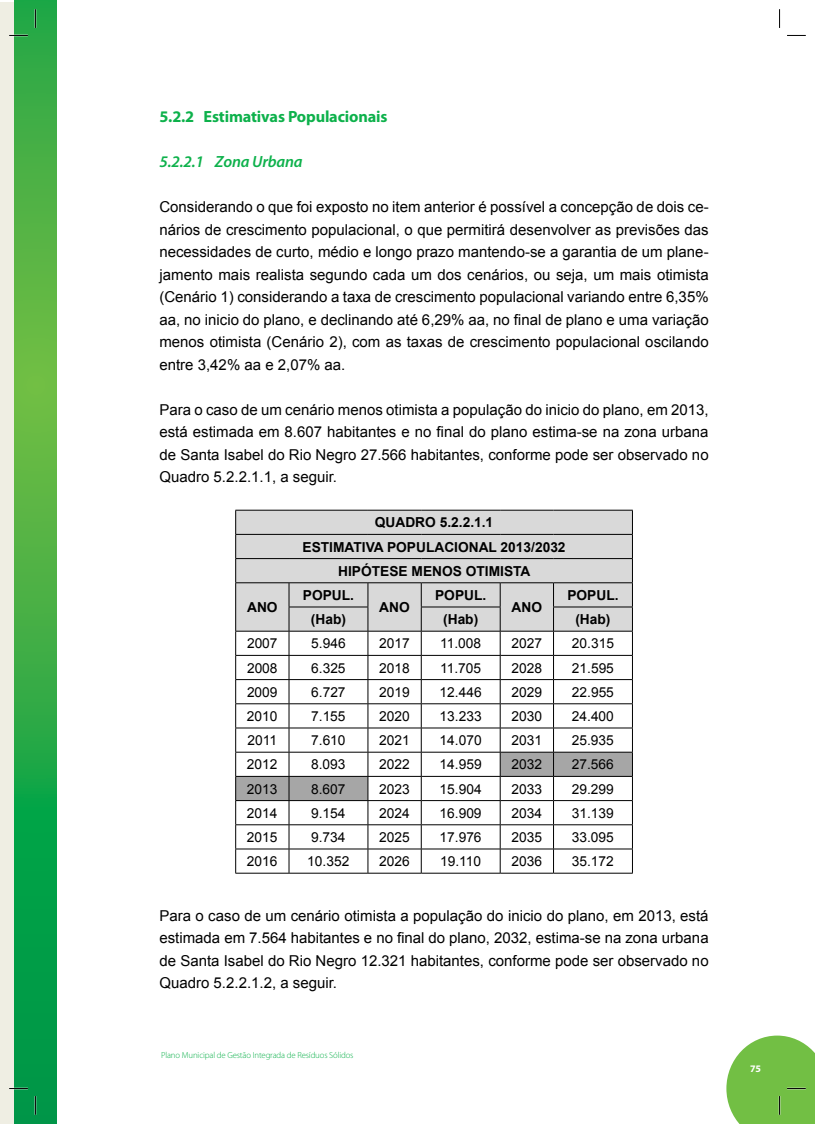
<style>
.page{position:relative;width:815px;height:1124px;background:#fff}
.page>*{position:absolute;margin:0;border:0;box-sizing:border-box;transform-origin:0 0}
.t1{font:700 16.25px "Myriad Pro";letter-spacing:-.01em;color:#0db14b}
.t2{font:italic 600 16.25px "Myriad Pro";letter-spacing:-.01em;color:#0db14b}
.t3{font:15px/22.5px "Arial";color:#000;text-align:justify}
.t4{font:13.75px "Arial";color:#000}
.t5{font:700 13.75px/24.1px "Arial";color:#000;text-align:center}
.t6{font:700 10px "Myriad Pro";color:#fff}
.t7{font:300 8.75px "Myriad Pro";letter-spacing:-.015em;color:#0db14b}
</style>
<div class="page">
<div style="left:0;top:2px;width:35px;height:1121px;background:#efeee3"></div>
<svg style="left:14px;top:0;width:43px;height:1123px;background:#34ab45"></svg>
<hr style="left:235px;top:872px;width:54px;height:1px;background:#000">
<hr style="left:289px;top:872px;width:79px;height:1px;background:#000">
<hr style="left:368px;top:872px;width:53px;height:1px;background:#000">
<hr style="left:421px;top:872px;width:79px;height:1px;background:#000">
<hr style="left:500px;top:872px;width:54px;height:1px;background:#000">
<hr style="left:554px;top:872px;width:79px;height:1px;background:#000">
<svg style="left:235px;top:510px;width:398px;height:362px"></svg>
<svg style="left:9px;top:35px;width:19px;height:1px"></svg>
<svg style="left:787px;top:35px;width:19px;height:1px"></svg>
<svg style="left:9px;top:1087px;width:19px;height:2px"></svg>
<svg style="left:35px;top:9px;width:1px;height:19px"></svg>
<svg style="left:35px;top:1095px;width:1px;height:19px"></svg>
<svg style="left:779px;top:9px;width:1px;height:19px"></svg>
<svg style="left:726px;top:1035px;width:89px;height:88px;background:#83c65c"></svg>
<p class="t1" style="left:159px;top:107px;width:230px">5.2.2 Estimativas Populacionais</p>
<p class="t2" style="left:159px;top:153px;width:145px">5.2.2.1 Zona Urbana</p>
<p class="t3" style="left:159px;top:196px;width:551px">Considerando o que foi exposto no item anterior é possível a concepção de dois ce&shy;nários de crescimento populacional, o que permitirá desenvolver as previsões das necessidades de curto, médio e longo prazo mantendo-se a garantia de um plane&shy;jamento mais realista segundo cada um dos cenários, ou seja, um mais otimista (Cenário 1) considerando a taxa de crescimento populacional variando entre 6,35% aa, no inicio do plano, e declinando até 6,29% aa, no final de plano e uma variação menos otimista (Cenário 2), com as taxas de crescimento populacional oscilando entre 3,42% aa e 2,07% aa.</p>
<p class="t3" style="left:159px;top:398px;width:551px">Para o caso de um cenário menos otimista a população do inicio do plano, em 2013, está estimada em 8.607 habitantes e no final do plano estima-se na zona urbana de Santa Isabel do Rio Negro 27.566 habitantes, conforme pode ser observado no Quadro 5.2.2.1.1, a seguir.</p>
<p class="t5" style="left:303px;top:510px;width:265px">QUADRO 5.2.2.1.1<br>ESTIMATIVA POPULACIONAL 2013/2032<br>HIPÓTESE MENOS OTIMISTA</p>
<p class="t5" style="left:247px;top:595px;width:32px">ANO</p>
<p class="t5" style="left:303px;top:583px;width:53px">POPUL.</p>
<p class="t5" style="left:435px;top:583px;width:53px">POPUL.</p>
<p class="t5" style="left:567px;top:583px;width:53px">POPUL.</p>
<p class="t5" style="left:379px;top:595px;width:32px">ANO</p>
<p class="t5" style="left:512px;top:595px;width:32px">ANO</p>
<p class="t5" style="left:311px;top:607px;width:37px">(Hab)</p>
<p class="t5" style="left:443px;top:607px;width:37px">(Hab)</p>
<p class="t5" style="left:575px;top:607px;width:37px">(Hab)</p>
<p class="t4" style="left:247px;top:634px;width:32px">2007</p>
<p class="t4" style="left:311px;top:634px;width:36px">5.946</p>
<p class="t4" style="left:379px;top:634px;width:32px">2017</p>
<p class="t4" style="left:440px;top:634px;width:43px">11.008</p>
<p class="t4" style="left:512px;top:634px;width:32px">2027</p>
<p class="t4" style="left:572px;top:634px;width:44px">20.315</p>
<p class="t4" style="left:247px;top:658px;width:32px">2008</p>
<p class="t4" style="left:311px;top:658px;width:36px">6.325</p>
<p class="t4" style="left:379px;top:658px;width:32px">2018</p>
<p class="t4" style="left:440px;top:658px;width:43px">11.705</p>
<p class="t4" style="left:512px;top:658px;width:32px">2028</p>
<p class="t4" style="left:572px;top:658px;width:44px">21.595</p>
<p class="t4" style="left:247px;top:682px;width:32px">2009</p>
<p class="t4" style="left:311px;top:682px;width:36px">6.727</p>
<p class="t4" style="left:379px;top:682px;width:32px">2019</p>
<p class="t4" style="left:440px;top:682px;width:44px">12.446</p>
<p class="t4" style="left:511px;top:682px;width:32px">2029</p>
<p class="t4" style="left:572px;top:682px;width:44px">22.955</p>
<p class="t4" style="left:247px;top:707px;width:32px">2010</p>
<p class="t4" style="left:311px;top:707px;width:36px">7.155</p>
<p class="t4" style="left:379px;top:707px;width:32px">2020</p>
<p class="t4" style="left:440px;top:707px;width:44px">13.233</p>
<p class="t4" style="left:511px;top:707px;width:32px">2030</p>
<p class="t4" style="left:572px;top:707px;width:44px">24.400</p>
<p class="t4" style="left:247px;top:731px;width:31px">2011</p>
<p class="t4" style="left:311px;top:731px;width:36px">7.610</p>
<p class="t4" style="left:379px;top:731px;width:32px">2021</p>
<p class="t4" style="left:440px;top:731px;width:44px">14.070</p>
<p class="t4" style="left:511px;top:731px;width:32px">2031</p>
<p class="t4" style="left:572px;top:731px;width:44px">25.935</p>
<p class="t4" style="left:247px;top:755px;width:32px">2012</p>
<p class="t4" style="left:311px;top:755px;width:36px">8.093</p>
<p class="t4" style="left:379px;top:755px;width:32px">2022</p>
<p class="t4" style="left:440px;top:755px;width:44px">14.959</p>
<p class="t4" style="left:511px;top:755px;width:32px">2032</p>
<p class="t4" style="left:572px;top:755px;width:44px">27.566</p>
<p class="t4" style="left:247px;top:779px;width:32px">2013</p>
<p class="t4" style="left:311px;top:779px;width:36px">8.607</p>
<p class="t4" style="left:379px;top:779px;width:32px">2023</p>
<p class="t4" style="left:440px;top:779px;width:44px">15.904</p>
<p class="t4" style="left:511px;top:779px;width:32px">2033</p>
<p class="t4" style="left:572px;top:779px;width:44px">29.299</p>
<p class="t4" style="left:247px;top:803px;width:32px">2014</p>
<p class="t4" style="left:311px;top:803px;width:36px">9.154</p>
<p class="t4" style="left:379px;top:803px;width:32px">2024</p>
<p class="t4" style="left:440px;top:803px;width:44px">16.909</p>
<p class="t4" style="left:511px;top:803px;width:32px">2034</p>
<p class="t4" style="left:572px;top:803px;width:44px">31.139</p>
<p class="t4" style="left:247px;top:828px;width:32px">2015</p>
<p class="t4" style="left:311px;top:828px;width:36px">9.734</p>
<p class="t4" style="left:379px;top:828px;width:32px">2025</p>
<p class="t4" style="left:440px;top:828px;width:44px">17.976</p>
<p class="t4" style="left:511px;top:828px;width:32px">2035</p>
<p class="t4" style="left:572px;top:828px;width:44px">33.095</p>
<p class="t4" style="left:247px;top:852px;width:32px">2016</p>
<p class="t4" style="left:307px;top:852px;width:44px">10.352</p>
<p class="t4" style="left:379px;top:852px;width:32px">2026</p>
<p class="t4" style="left:440px;top:852px;width:43px">19.110</p>
<p class="t4" style="left:511px;top:852px;width:32px">2036</p>
<p class="t4" style="left:572px;top:852px;width:44px">35.172</p>
<p class="t3" style="left:159px;top:904px;width:551px">Para o caso de um cenário otimista a população do inicio do plano, em 2013, está estimada em 7.564 habitantes e no final do plano, 2032, estima-se na zona urbana de Santa Isabel do Rio Negro 12.321 habitantes, conforme pode ser observado no Quadro 5.2.2.1.2, a seguir.</p>
<p class="t7" style="left:161px;top:1050px;width:194px">Plano Municipal de Gestão Integrada de Resíduos Sólidos</p>
<p class="t6" style="left:750px;top:1062px;width:12px">75</p>
</div>
